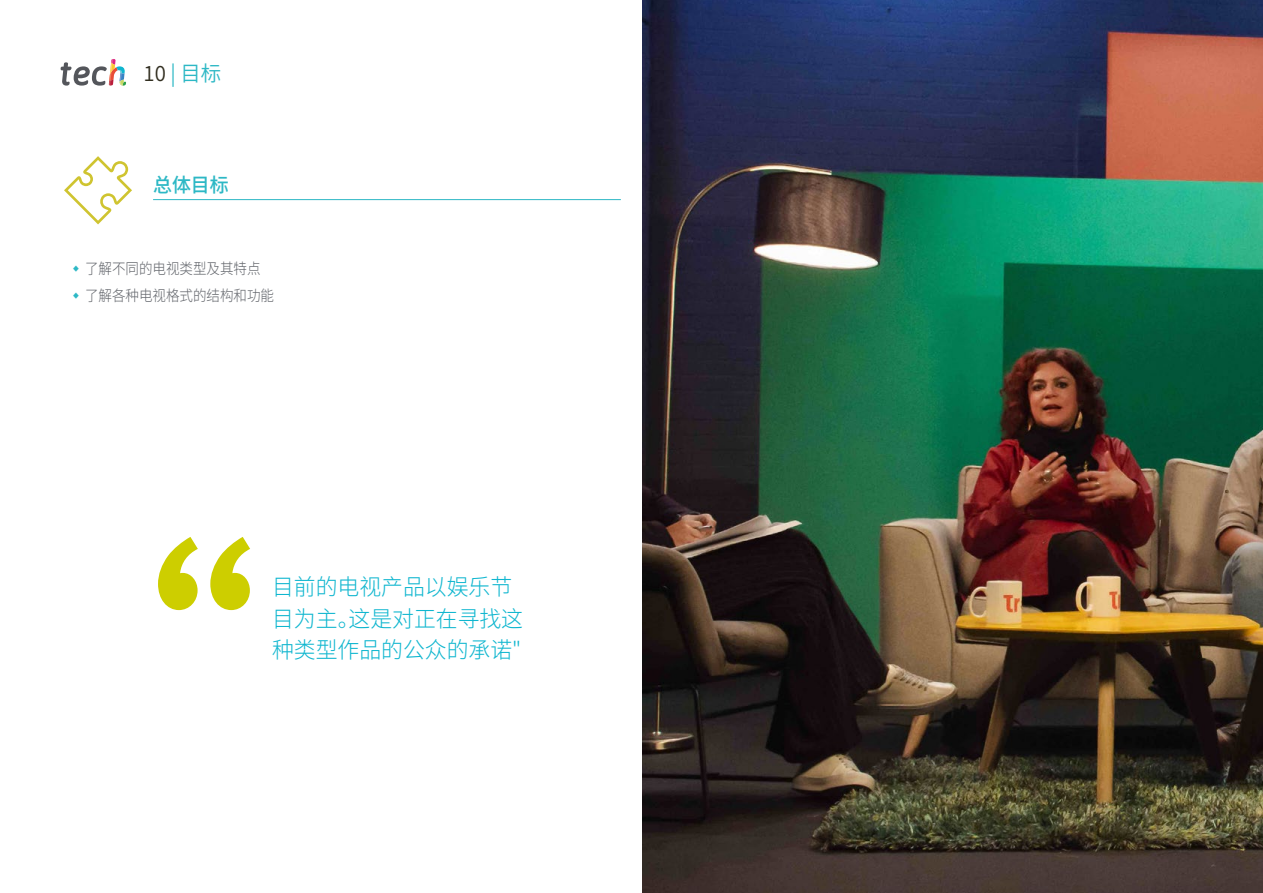
<style>
.page{position:relative;width:1263px;height:893px;background:#fff}
.page>*{position:absolute;margin:0;border:0;box-sizing:border-box;transform-origin:0 0}
.t1{font:300 22.5px/31.5px "Source Han Sans CN";color:#0fb6cf}
.t2{font:21px "Source Han Sans CN";color:#2db8c5}
.t3{font:500 19.5px "Source Han Sans CN";color:#2db8c5}
.t4{font:300 15px/26.7px "Source Han Sans CN";color:#61646a;scale:.9 1}
.s1{color:#312e20}
</style>
<div class="page">
<hr style="left:153px;top:199px;width:468px;height:1px;background:#2db8c5">
<svg style="left:64px;top:156px;width:68px;height:68px"></svg>
<img style="left:642px;top:0;width:621px;height:893px">
<svg style="left:61px;top:59px;width:65px;height:27px"></svg>
<svg style="left:158px;top:537px;width:92px;height:73px"></svg>
<p class="t2" style="left:144px;top:61px;width:79px"><span class="s1">10</span> | 目标</p>
<p class="t3" style="left:153px;top:174px;width:77px">总体目标</p>
<p class="t4" style="left:85px;top:256px;width:212px">了解不同的电视类型及其特点了解各种电视格式的结构和功能</p>
<p class="t1" style="left:272px;top:571px;width:252px">目前的电视产品以娱乐节目为主。这是对正在寻找这种类型作品的公众的承诺"</p>
</div>
